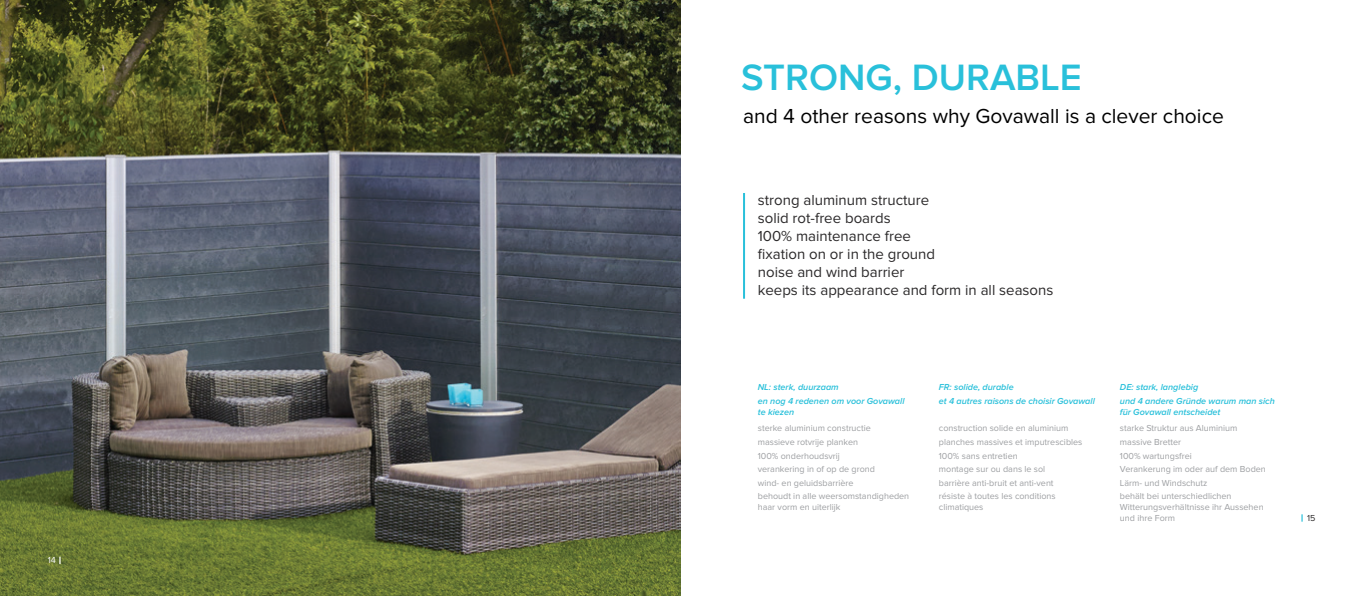
<style>
.page{position:relative;width:1361px;height:596px;background:#fff}
.page>*{position:absolute;margin:0;border:0;box-sizing:border-box;transform-origin:0 0}
.t1{font:600 38px "Proxima Nova";color:#29c0da}
.t2{font:21px "Proxima Nova";color:#000}
.t3{font:15px/18px "Proxima Nova";color:#2b292a}
.t4{font:9px/13.6px "Proxima Nova";color:#9d9fa2}
.t5{font:italic 600 9px/13.6px "Proxima Nova";color:#29c0da}
.t6{font:9px "Proxima Nova";color:#2b292a}
.t7{font:9px "Proxima Nova";color:#fff}
</style>
<div class="page">
<img style="left:0;top:0;width:680px;height:595px">
<hr style="left:743px;top:193px;width:2px;height:105px;background:#29c0da">
<svg style="left:59px;top:556px;width:2px;height:7px"></svg>
<p class="t7" style="left:48px;top:554px;width:10px">14</p>
<h1 class="t1" style="left:741px;top:55px;width:342px">STRONG, DURABLE</h1>
<h2 class="t2" style="left:743px;top:104px;width:482px">and 4 other reasons why Govawall is a clever choice</h2>
<h3 class="t3" style="left:758px;top:191px;width:297px">strong aluminum structure<br>solid rot-free boards<br>100% maintenance free<br>fixation on or in the ground<br>noise and wind barrier<br>keeps its appearance and form in all seasons</h3>
<p class="t5" style="left:758px;top:380px;width:148px">NL: sterk, duurzaam<br>en nog 4 redenen om voor Govawall</p>
<p class="t5" style="left:758px;top:405px;width:38px">te kiezen</p>
<p class="t4" style="left:758px;top:421px;width:153px">sterke aluminium constructie massieve rotvrije planken<br>100% onderhoudsvrij<br>verankering in of op de grond<br>wind- en geluidsbarrière<br>behoudt in alle weersomstandigheden</p>
<p class="t4" style="left:758px;top:500px;width:84px">haar vorm en uiterlijk</p>
<p class="t5" style="left:939px;top:380px;width:157px">FR: solide, durable<br>et 4 autres raisons de choisir Govawall</p>
<p class="t4" style="left:939px;top:421px;width:145px">construction solide en aluminium planches massives et imputrescibles<br>100% sans entretien<br>montage sur ou dans le sol<br>barrière anti-bruit et anti-vent<br>résiste à toutes les conditions</p>
<p class="t4" style="left:939px;top:500px;width:46px">climatiques</p>
<p class="t5" style="left:1120px;top:380px;width:156px">DE: stark, langlebig<br>und 4 andere Gründe warum man sich</p>
<p class="t5" style="left:1120px;top:405px;width:102px">für Govawall entscheidet</p>
<p class="t4" style="left:1120px;top:421px;width:147px">starke Struktur aus Aluminium massive Bretter<br>100% wartungsfrei<br>Verankerung im oder auf dem Boden<br>Lärm- und Windschutz<br>behält bei unterschiedlichen</p>
<p class="t4" style="left:1120px;top:501px;width:145px;line-height:10.8px">Witterungsverhältnisse ihr Aussehen und ihre Form</p>
<p class="t6" style="left:1307px;top:512px;width:10px">15</p>
</div>
